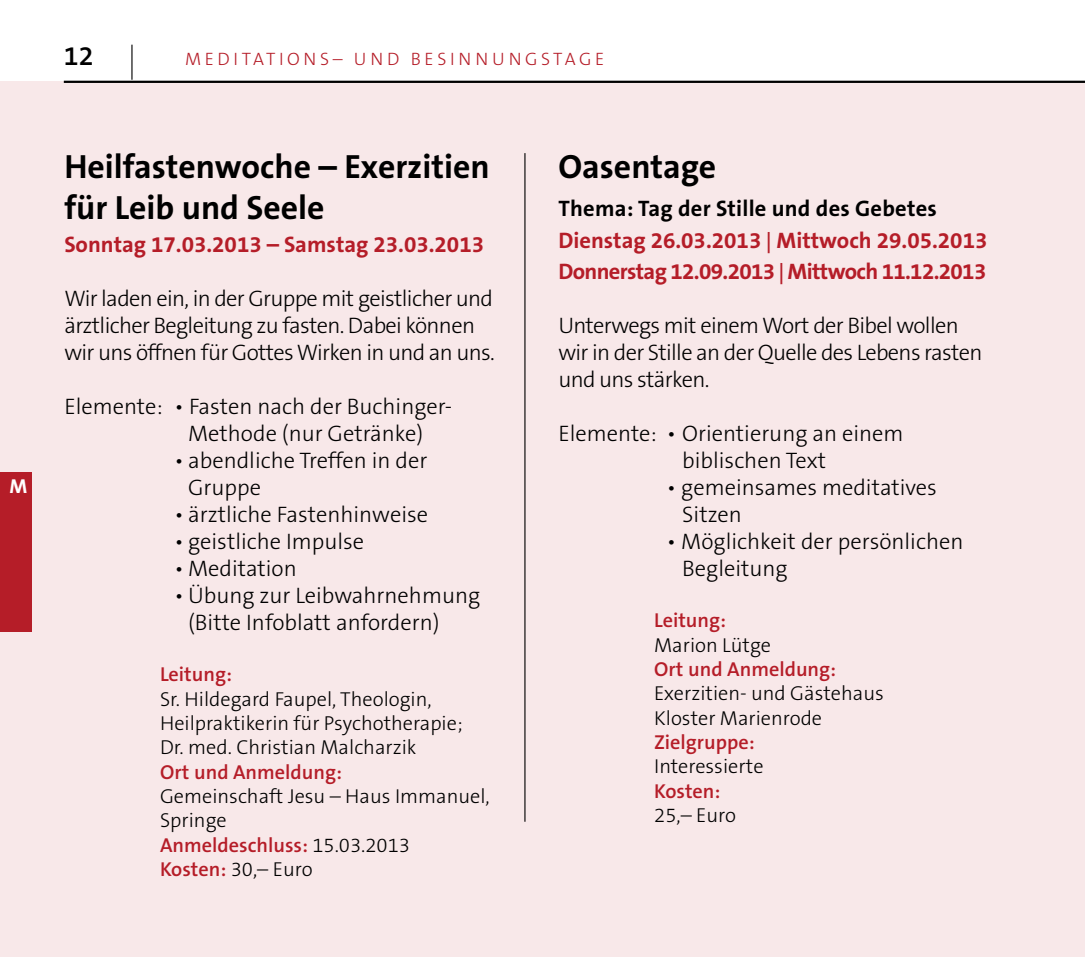
<style>
.page{position:relative;width:1085px;height:957px;background:#fff}
.page>*{position:absolute;margin:0;border:0;box-sizing:border-box;transform-origin:0 0}
.t1{font:700 33.75px/40.5px "The Sans B7";color:#000}
.t2{font:600 27px "The Sans B6";color:#000}
.t3{font:300 22.5px/27px "The Sans B3";color:#000}
.t4{font:300 22.5px/27px "The Sans B3";letter-spacing:-.03em;color:#000}
.t5{font:700 22.5px/31.5px "The Sans B7";color:#b51d28}
.t6{font:300 20.25px/24.3px "The Sans B3";color:#000}
.t7{font:600 20.25px "The Sans B6";color:#b51d28}
.t8{font:700 20.25px "The Sans B7";color:#fff}
.t9{font:300 18px "The Sans B3";color:#b51d28}
.s1{font-family:"The Sans B3";font-weight:300;color:#000}
.s2{font-family:"The Sans B6";font-weight:600;color:#b51d28}
.s3{color:#000}
.s4{font-family:"Agenda";font-weight:500}
</style>
<div class="page">
<hr style="left:131px;top:45px;width:1px;height:35px;background:#000">
<div style="left:0;top:82px;width:1084px;height:875px;background:#f8e8e9"></div>
<div style="left:0;top:472px;width:32px;height:159px;background:#b51d28"></div>
<hr style="left:524px;top:153px;width:1px;height:668px;background:#000">
<hr style="left:64px;top:81px;width:1020px;height:2px;background:#000">
<p class="t8" style="left:10px;top:476px;width:19px">M</p>
<p class="t2" style="left:64px;top:41px;width:31px">12</p>
<p class="t9" style="left:185px;top:49px;width:33px">Meditations</p>
<p class="t9" style="left:333px;top:49px;width:37px">– und</p>
<p class="t9" style="left:410px;top:49px;width:29px">Besinnungstage</p>
<h1 class="t1" style="left:64px;top:147px;width:427px">Heilfastenwoche – Exerzitien für Leib und Seele</h1>
<p class="t5" style="left:64px;top:229px;width:421px">Sonntag 17.03.2013 – Samstag 23.03.2013</p>
<p class="t4" style="left:64px;top:286px;width:432px">Wir laden ein, in der Gruppe mit geistlicher und ärztlicher Begleitung zu fasten. Dabei können wir uns öffnen für Gottes Wirken in und an uns.</p>
<p class="t3" style="left:188px;top:394px;width:266px;text-indent:-124px">Elemente: • Fasten nach der Buchinger-<br>Methode (nur Getränke)</p>
<p class="t3" style="left:188px;top:448px;width:241px;text-indent:-14px">• abendliche Treffen in der<br>Gruppe</p>
<p class="t3" style="left:175px;top:502px;width:255px">• ärztliche Fastenhinweise</p>
<p class="t3" style="left:175px;top:529px;width:191px">• geistliche Impulse</p>
<p class="t3" style="left:175px;top:556px;width:124px">• Meditation</p>
<p class="t3" style="left:188px;top:583px;width:293px;text-indent:-14px">• Übung zur Leibwahrnehmung (Bitte Infoblatt anfordern)</p>
<p class="t7" style="left:160px;top:664px;width:73px">Leitung:</p>
<p class="t6" style="left:160px;top:687px;width:304px">Sr. Hildegard Faupel, Theologin,<br>Heilpraktikerin für Psychotherapie;<br>Dr. med. Christian Malcharzik</p>
<p class="t7" style="left:160px;top:761px;width:183px">Ort und Anmeldung:</p>
<p class="t6" style="left:160px;top:784px;width:331px">Gemeinschaft Jesu – Haus Immanuel,<br>Springe</p>
<p class="t7" style="left:160px;top:834px;width:251px">Anmeldeschluss: <span class="s1">15.03.2013</span></p>
<p class="t6" style="left:160px;top:857px;width:154px"><span class="s2">Kosten:</span> 30,– Euro</p>
<h1 class="t1" style="left:558px;top:147px;width:159px">Oasentage</h1>
<p class="t5" style="left:558px;top:193px;width:430px"><span class="s3">Thema: Tag der Stille und des Gebetes<br></span>Dienstag 26.03.2013 <span class="s4">|</span> Mittwoch 29.05.2013<br>Donnerstag 12.09.2013 <span class="s4">|</span> Mittwoch 11.12.2013</p>
<p class="t4" style="left:558px;top:313px;width:425px">Unterwegs mit einem Wort der Bibel wollen wir in der Stille an der Quelle des Lebens rasten und uns stärken.</p>
<p class="t3" style="left:682px;top:421px;width:222px;text-indent:-124px">Elemente: • Orientierung an einem biblischen Text</p>
<p class="t3" style="left:682px;top:475px;width:256px;text-indent:-15px">• gemeinsames meditatives<br>Sitzen</p>
<p class="t3" style="left:682px;top:529px;width:282px;text-indent:-15px">• Möglichkeit der persönlichen<br>Begleitung</p>
<p class="t7" style="left:654px;top:610px;width:73px">Leitung:</p>
<p class="t6" style="left:654px;top:633px;width:118px">Marion Lütge</p>
<p class="t7" style="left:654px;top:658px;width:183px">Ort und Anmeldung:</p>
<p class="t6" style="left:654px;top:682px;width:231px">Exerzitien- und Gästehaus<br>Kloster Marienrode</p>
<p class="t7" style="left:654px;top:731px;width:102px">Zielgruppe:</p>
<p class="t6" style="left:654px;top:755px;width:111px">Interessierte</p>
<p class="t7" style="left:654px;top:780px;width:68px">Kosten:</p>
<p class="t6" style="left:654px;top:803px;width:83px">25,– Euro</p>
</div>
